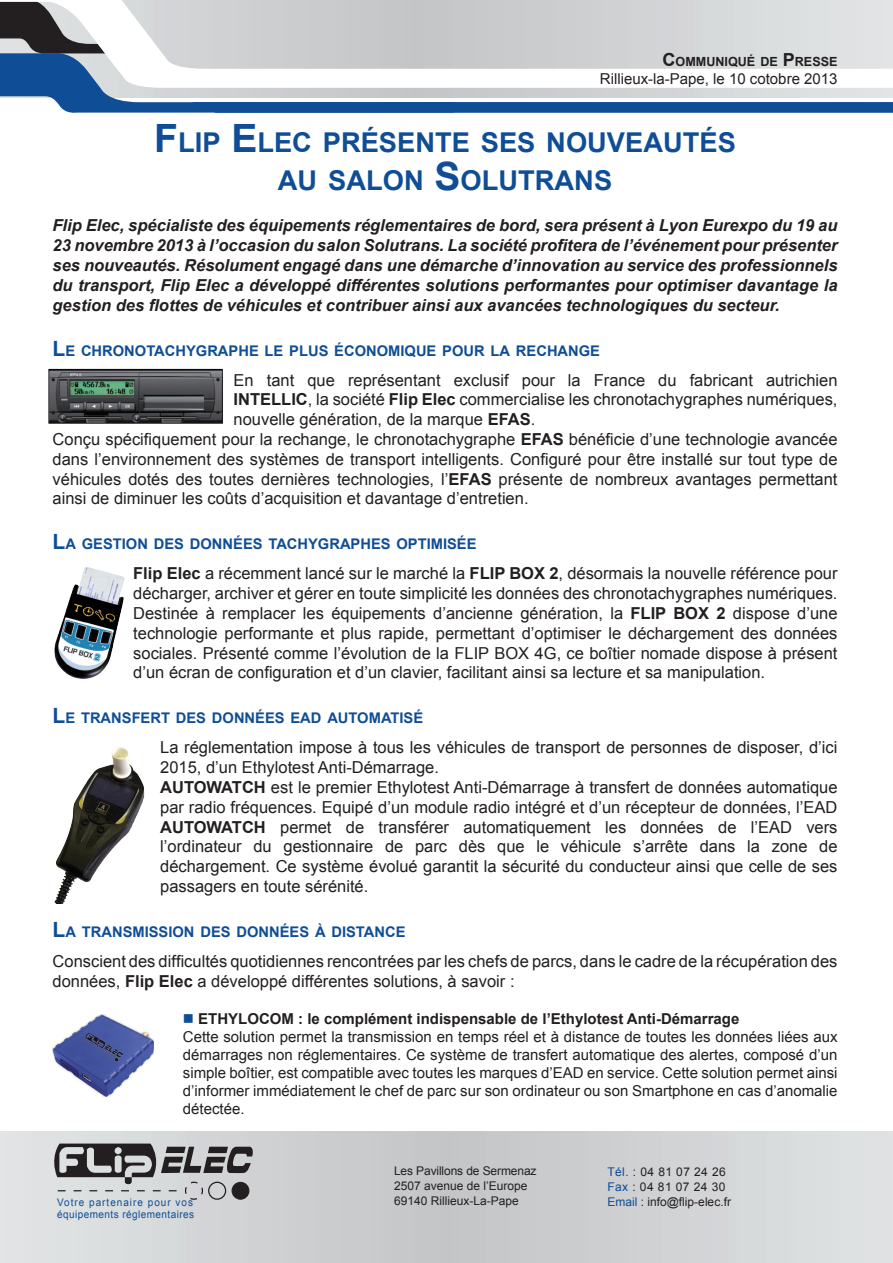
<style>
.page{position:relative;width:893px;height:1263px;background:#fff}
.page>*{position:absolute;margin:0;border:0;box-sizing:border-box;transform-origin:0 0}
.t1{font:700 27.3px "Arial";color:#0f4d96}
.t2{font:16.5px/19.8px "Arial";color:#231f20;text-align:justify}
.t3{font:italic 700 16.5px/19.8px "Arial";color:#231f20;text-align:justify}
.t4{font:15px/18px "Arial";color:#231f20;text-align:justify}
.t5{font:700 15px "Arial";color:#231f20}
.t6{font:700 14.7px "Arial";color:#0f4d96}
.t7{font:700 12.6px "Arial";color:#231f20}
.t8{font:12px/15px "Arial";color:#231f20}
.t9{font:12px "Arial";letter-spacing:.035em;color:#231f20}
.t10{font:10.5px/12px "Arial";letter-spacing:.045em;color:#0f4d96;scale:.95 1}
.s1{font-size:18px}
.s2{font-size:39px}
.s3{font-size:21px}
.s4{font-weight:700}
.s5{color:#0f4d96}
</style>
<div class="page">
<svg style="left:0;top:88px;width:893px;height:25px"></svg>
<svg style="left:0;top:1131px;width:893px;height:132px;background:#d1d3d4"></svg>
<svg style="left:49px;top:1143px;width:204px;height:57px;background:#9a9a9b"></svg>
<svg style="left:0;top:0;width:893px;height:88px"></svg>
<img style="left:48px;top:368px;width:175px;height:56px">
<img style="left:54px;top:567px;width:70px;height:111px">
<img style="left:54px;top:747px;width:91px;height:157px">
<img style="left:52px;top:1015px;width:102px;height:82px">
<p class="t7" style="left:662px;top:53px;width:177px"><span class="s1">C</span>OMMUNIQUÉ DE <span class="s1">P</span>RESSE</p>
<p class="t4" style="left:600px;top:70px;width:239px">Rillieux-la-Pape, le 10 cotobre 2013</p>
<p class="t1" style="left:154px;top:125px;width:583px"><span class="s2">F</span>LIP <span class="s2">E</span> LEC PRÉSENTE SES NOUVEAUTÉS</p>
<p class="t1" style="left:278px;top:162px;width:336px">AU SALON <span class="s2">S</span>OLUTRANS</p>
<p class="t3" style="left:53px;top:216px;width:786px">Flip Elec, spécialiste des équipements réglementaires de bord, sera présent à Lyon Eurexpo du 19 au 23 novembre 2013 à l’occasion du salon Solutrans. La société profitera de l’événement pour présenter ses nouveautés. Résolument engagé dans une démarche d’innovation au service des professionnels du transport, Flip Elec a développé différentes solutions performantes pour optimiser davantage la gestion des flottes de véhicules et contribuer ainsi aux avancées technologiques du secteur.</p>
<p class="t6" style="left:53px;top:341px;width:549px"><span class="s3">L</span>E CHRONOTACHYGRAPHE LE PLUS ÉCONOMIQUE POUR LA RECHANGE</p>
<p class="t2" style="left:234px;top:370px;width:605px">En tant que représentant exclusif pour la France du fabricant autrichien <span class="s4">INTELLIC</span>, la société <span class="s4">Flip Elec</span> commercialise les chronotachygraphes numériques, nouvelle génération, de la marque <span class="s4">EFAS</span>.</p>
<p class="t2" style="left:53px;top:429px;width:786px">Conçu spécifiquement pour la rechange, le chronotachygraphe <span class="s4">EFAS</span> bénéficie d’une technologie avancée dans l’environnement des systèmes de transport intelligents. Configuré pour être installé sur tout type de véhicules dotés des toutes dernières technologies, l’<span class="s4">EFAS</span> présente de nombreux avantages permettant ainsi de diminuer les coûts d’acquisition et davantage d’entretien.</p>
<p class="t6" style="left:53px;top:534px;width:425px"><span class="s3">L</span>A GESTION DES DONNÉES TACHYGRAPHES OPTIMISÉE</p>
<p class="t2" style="left:133px;top:564px;width:706px"><span class="s4">Flip Elec</span> a récemment lancé sur le marché la <span class="s4">FLIP BOX 2</span>, désormais la nouvelle référence pour décharger, archiver et gérer en toute simplicité les données des chronotachygraphes numériques.</p>
<p class="t2" style="left:133px;top:603px;width:706px">Destinée à remplacer les équipements d’ancienne génération, la <span class="s4">FLIP BOX 2</span> dispose d’une technologie performante et plus rapide, permettant d’optimiser le déchargement des données sociales. Présenté comme l’évolution de la FLIP BOX 4G, ce boîtier nomade dispose à présent d’un écran de configuration et d’un clavier, facilitant ainsi sa lecture et sa manipulation.</p>
<p class="t6" style="left:53px;top:708px;width:372px"><span class="s3">L</span>E TRANSFERT DES DONNÉES EAD AUTOMATISÉ</p>
<p class="t2" style="left:160px;top:738px;width:679px">La réglementation impose à tous les véhicules de transport de personnes de disposer, d’ici<br>2015, d’un Ethylotest Anti-Démarrage.</p>
<p class="t2" style="left:160px;top:777px;width:679px"><span class="s4">AUTOWATCH</span> est le premier Ethylotest Anti-Démarrage à transfert de données automatique par radio fréquences. Equipé d’un module radio intégré et d’un récepteur de données, l’EAD <span class="s4">AUTOWATCH</span> permet de transférer automatiquement les données de l’EAD vers l’ordinateur du gestionnaire de parc dès que le véhicule s’arrête dans la zone de déchargement. Ce système évolué garantit la sécurité du conducteur ainsi que celle de ses passagers en toute sérénité.</p>
<p class="t6" style="left:53px;top:922px;width:354px"><span class="s3">L</span>A TRANSMISSION DES DONNÉES À DISTANCE</p>
<p class="t2" style="left:53px;top:951px;width:786px">Conscient des difficultés quotidiennes rencontrées par les chefs de parcs, dans le cadre de la récupération des données, <span class="s4">Flip Elec</span> a développé différentes solutions, à savoir :</p>
<p class="t5" style="left:183px;top:1009px;width:558px"><span class="s5">■</span> ETHYLOCOM : le complément indispensable de l’Ethylotest Anti-Démarrage</p>
<p class="t4" style="left:183px;top:1028px;width:656px">Cette solution permet la transmission en temps réel et à distance de toutes les données liées aux démarrages non réglementaires. Ce système de transfert automatique des alertes, composé d’un simple boîtier, est compatible avec toutes les marques d’EAD en service. Cette solution permet ainsi d’informer immédiatement le chef de parc sur son ordinateur ou son Smartphone en cas d’anomalie détectée.</p>
<p class="t10" style="left:57px;top:1196px;width:146px">Votre partenaire pour vos équipements réglementaires</p>
<p class="t8" style="left:394px;top:1163px;width:144px">Les Pavillons de Sermenaz<br>2507 avenue de l’Europe</p>
<p class="t8" style="left:394px;top:1193px;width:126px">69140 Rillieux-La-Pape</p>
<p class="t9" style="left:607px;top:1164px;width:120px"><span class="s5">Tél.</span> : 04 81 07 24 26</p>
<p class="t9" style="left:607px;top:1179px;width:120px"><span class="s5">Fax</span> : 04 81 07 24 30</p>
<p class="t8" style="left:607px;top:1194px;width:125px"><span class="s5">Email</span> : info@flip-elec.fr</p>
</div>
